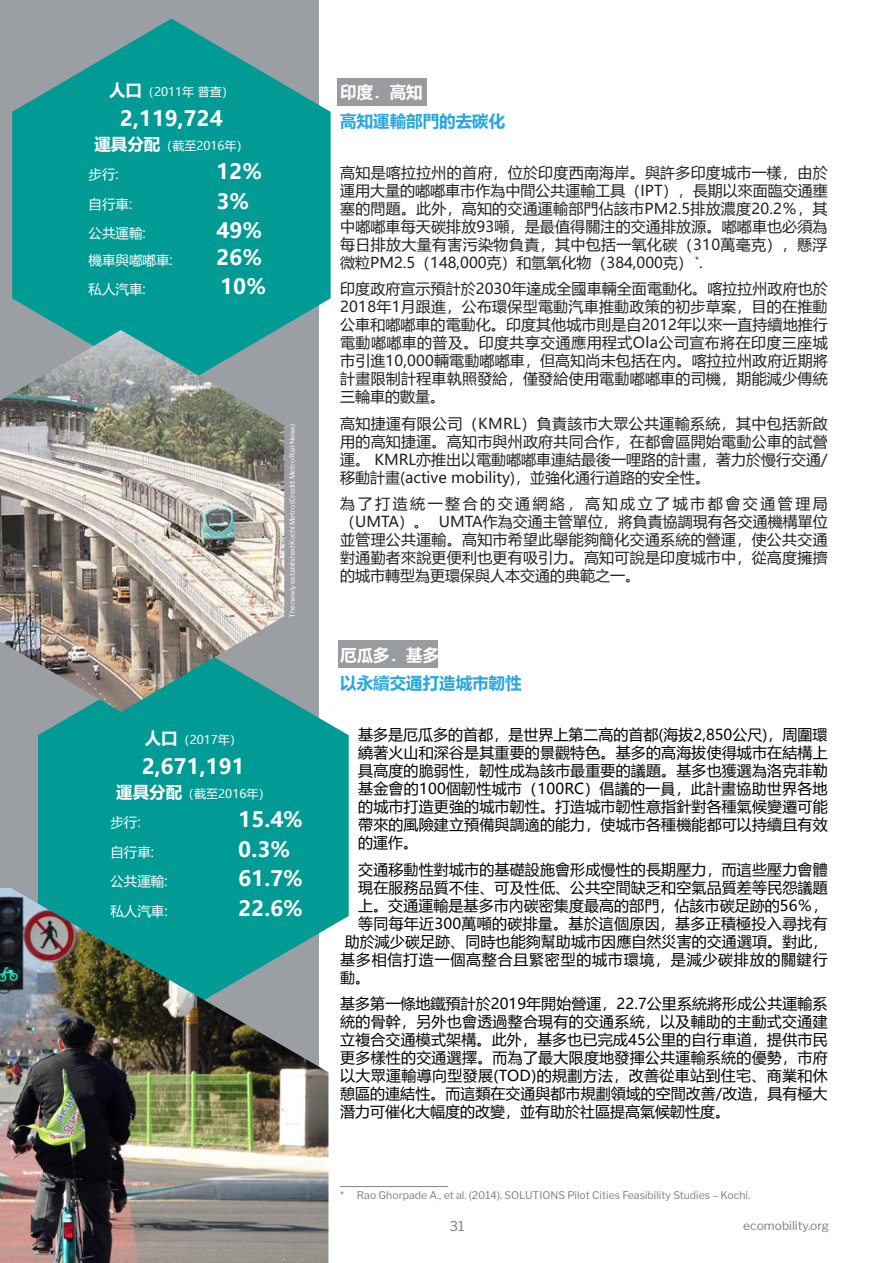
<style>
.page{position:relative;width:893px;height:1263px;background:#fff}
.page>*{position:absolute;margin:0;border:0;box-sizing:border-box;transform-origin:0 0}
.t1{font:700 21px "Microsoft Ya Hei";color:#fff}
.t2{font:700 16.5px "Microsoft Ya Hei";color:#25a7df}
.t3{font:700 16.5px "Microsoft Ya Hei";color:#fff}
.t4{font:15px/18px "Microsoft Ya Hei";color:#242021;text-align:justify}
.t5{font:15px/18px "Microsoft Ya Hei";letter-spacing:.01em;color:#000;text-align:justify}
.t6{font:15px "Microsoft Ya Hei";letter-spacing:.05em;color:#000}
.t7{font:13.5px "Microsoft Ya Hei";color:#fff}
.t8{font:13.5px "Libre Franklin";color:#808080}
.t9{font:12px "Microsoft Ya Hei";color:#fff}
.t10{font:12px "Libre Franklin";color:#808080}
.t11{font:10.5px "Libre Franklin";color:#808080}
.t12{font:7.05px "Libre Franklin";color:#fff}
.s1{font-weight:700;font-size:16.5px}
</style>
<div class="page">
<div style="left:339px;top:641px;width:99px;height:27px;background:#999c9f"></div>
<div style="left:337px;top:78px;width:89px;height:28px;background:#999c9f"></div>
<hr style="left:340px;top:1186px;width:108px;height:1px;background:#808080">
<div style="left:0;top:0;width:319px;height:1263px;background:#9b9ea2"></div>
<svg style="left:12px;top:19px;width:319px;height:311px;fill:#009b94"></svg>
<svg style="left:38px;top:645px;width:311px;height:283px;background:#119f98"></svg>
<img style="left:0;top:330px;width:284px;height:382px">
<img style="left:0;top:888px;width:328px;height:375px">
<p class="t9" style="left:109px;top:84px;width:126px"><span class="s1">人口</span>（2011年 普查）</p>
<h1 class="t1" style="left:120px;top:104px;width:104px">2,119,724</h1>
<p class="t9" style="left:94px;top:137px;width:156px"><span class="s1">運具分配</span>（截至2016年）</p>
<p class="t7" style="left:89px;top:165px;width:32px">步行:</p>
<h1 class="t1" style="left:216px;top:157px;width:47px">12%</h1>
<p class="t7" style="left:89px;top:195px;width:45px">自行車:</p>
<h1 class="t1" style="left:216px;top:187px;width:34px">3%</h1>
<p class="t7" style="left:89px;top:224px;width:59px">公共運輸:</p>
<h1 class="t1" style="left:216px;top:216px;width:47px">49%</h1>
<p class="t7" style="left:89px;top:251px;width:86px">機車與嘟嘟車:</p>
<h1 class="t1" style="left:216px;top:243px;width:47px">26%</h1>
<p class="t7" style="left:89px;top:280px;width:59px">私人汽車:</p>
<h1 class="t1" style="left:220px;top:272px;width:47px">10%</h1>
<p class="t12" style="left:288px;top:618px;width:195px;rotate:-90deg">The newly established Kochi Metro (Credit: Metro Rail News)</p>
<p class="t9" style="left:145px;top:732px;width:99px"><span class="s1">人口</span>（2017年）</p>
<h1 class="t1" style="left:142px;top:751px;width:104px">2,671,191</h1>
<p class="t9" style="left:116px;top:785px;width:156px"><span class="s1">運具分配</span>（截至2016年）</p>
<p class="t7" style="left:110px;top:813px;width:32px">步行:</p>
<h1 class="t1" style="left:238px;top:805px;width:66px">15.4%</h1>
<p class="t7" style="left:110px;top:843px;width:45px">自行車:</p>
<h1 class="t1" style="left:238px;top:834px;width:53px">0.3%</h1>
<p class="t7" style="left:110px;top:872px;width:59px">公共運輸:</p>
<h1 class="t1" style="left:238px;top:864px;width:66px">61.7%</h1>
<p class="t7" style="left:110px;top:901px;width:59px">私人汽車:</p>
<h1 class="t1" style="left:238px;top:893px;width:66px">22.6%</h1>
<p class="t3" style="left:340px;top:81px;width:84px">印度．高知</p>
<p class="t2" style="left:340px;top:109px;width:166px">高知運輸部門的去碳化</p>
<p class="t4" style="left:340px;top:163px;width:489px">高知是喀拉拉州的首府，位於印度西南海岸。與許多印度城市一樣，由於運用大量的嘟嘟車市作為中間公共運輸工具（IPT），長期以來面臨交通壅塞的問題。此外，高知的交通運輸部門佔該市PM2.5排放濃度20.2％，其中嘟嘟車每天碳排放93噸，是最值得關注的交通排放源。嘟嘟車也必須為每日排放大量有害污染物負責，其中包括一氧化碳（310萬毫克），懸浮微粒PM2.5（148,000克）和氫氧化物（384,000克） <sup>*</sup>.</p>
<p class="t4" style="left:340px;top:279px;width:489px">印度政府宣示預計於2030年達成全國車輛全面電動化。喀拉拉州政府也於2018年1月跟進，公布環保型電動汽車推動政策的初步草案，目的在推動公車和嘟嘟車的電動化。印度其他城市則是自2012年以來一直持續地推行電動嘟嘟車的普及。印度共享交通應用程式Ola公司宣布將在印度三座城市引進10,000輛電動嘟嘟車，但高知尚未包括在內。喀拉拉州政府近期將計畫限制計程車執照發給，僅發給使用電動嘟嘟車的司機，期能減少傳統三輪車的數量。</p>
<p class="t4" style="left:340px;top:414px;width:489px">高知捷運有限公司（KMRL）負責該市大眾公共運輸系統，其中包括新啟用的高知捷運。高知市與州政府共同合作，在都會區開始電動公車的試營運。 KMRL亦推出以電動嘟嘟車連結最後一哩路的計畫，著力於慢行交通/移動計畫(active mobility)，並強化通行道路的安全性。</p>
<p class="t4" style="left:340px;top:494px;width:489px">為了打造統一整合的交通網絡，高知成立了城市都會交通管理局（UMTA）。 UMTA作為交通主管單位，將負責協調現有各交通機構單位並管理公共運輸。高知市希望此舉能夠簡化交通系統的營運，使公共交通對通勤者來說更便利也更有吸引力。高知可說是印度城市中，從高度擁擠的城市轉型為更環保與人本交通的典範之一。</p>
<p class="t3" style="left:340px;top:643px;width:100px">厄瓜多．基多</p>
<p class="t2" style="left:340px;top:672px;width:183px">以永續交通打造城市韌性</p>
<p class="t5" style="left:358px;top:725px;width:471px">基多是厄瓜多的首都，是世界上第二高的首都(海拔2,850公尺)，周圍環繞著火山和深谷是其重要的景觀特色。基多的高海拔使得城市在結構上具高度的脆弱性，韌性成為該市最重要的議題。基多也獲選為洛克菲勒基金會的100個韌性城市（100RC）倡議的一員，此計畫協助世界各地的城市打造更強的城市韌性。打造城市韌性意指針對各種氣候變遷可能帶來的風險建立預備與調適的能力，使城市各種機能都可以持續且有效的運作。</p>
<p class="t5" style="left:358px;top:860px;width:471px">交通移動性對城市的基礎設施會形成慢性的長期壓力，而這些壓力會體</p>
<p class="t5" style="left:358px;top:878px;width:471px">現在服務品質不佳、可及性低、公共空間缺乏和空氣品質差等民怨議題</p>
<p class="t5" style="left:358px;top:896px;width:471px">上。交通運輸是基多市內碳密集度最高的部門，佔該市碳足跡的56％，</p>
<p class="t5" style="left:358px;top:914px;width:471px">等同每年近300萬噸的碳排量。基於這個原因，基多正積極投入尋找有</p>
<p class="t5" style="left:345px;top:932px;width:484px">助於減少碳足跡、同時也能夠幫助城市因應自然災害的交通選項。對此，</p>
<p class="t6" style="left:340px;top:949px;width:489px">基多相信打造一個高整合且緊密型的城市環境，是減少碳排放的關鍵行</p>
<p class="t5" style="left:340px;top:968px;width:31px">動。</p>
<p class="t5" style="left:340px;top:994px;width:489px">基多第一條地鐵預計於2019年開始營運，22.7公里系統將形成公共運輸系統的骨幹，另外也會透過整合現有的交通系統，以及輔助的主動式交通建立複合交通模式架構。此外，基多也已完成45公里的自行車道，提供市民更多樣性的交通選擇。而為了最大限度地發揮公共運輸系統的優勢，市府以大眾運輸導向型發展(TOD)的規劃方法，改善從車站到住宅、商業和休憩區的連結性。而這類在交通與都市規劃領域的空間改善/改造，具有極大潛力可催化大幅度的改變，並有助於社區提高氣候韌性度。</p>
<p class="t11" style="left:340px;top:1189px;width:411px">* Rao Ghorpade A., et al. (2014). SOLUTIONS Pilot Cities Feasibility Studies – Kochi.</p>
<p class="t8" style="left:450px;top:1218px;width:16px">31</p>
<p class="t10" style="left:743px;top:1218px;width:87px">ecomobility.org</p>
</div>
